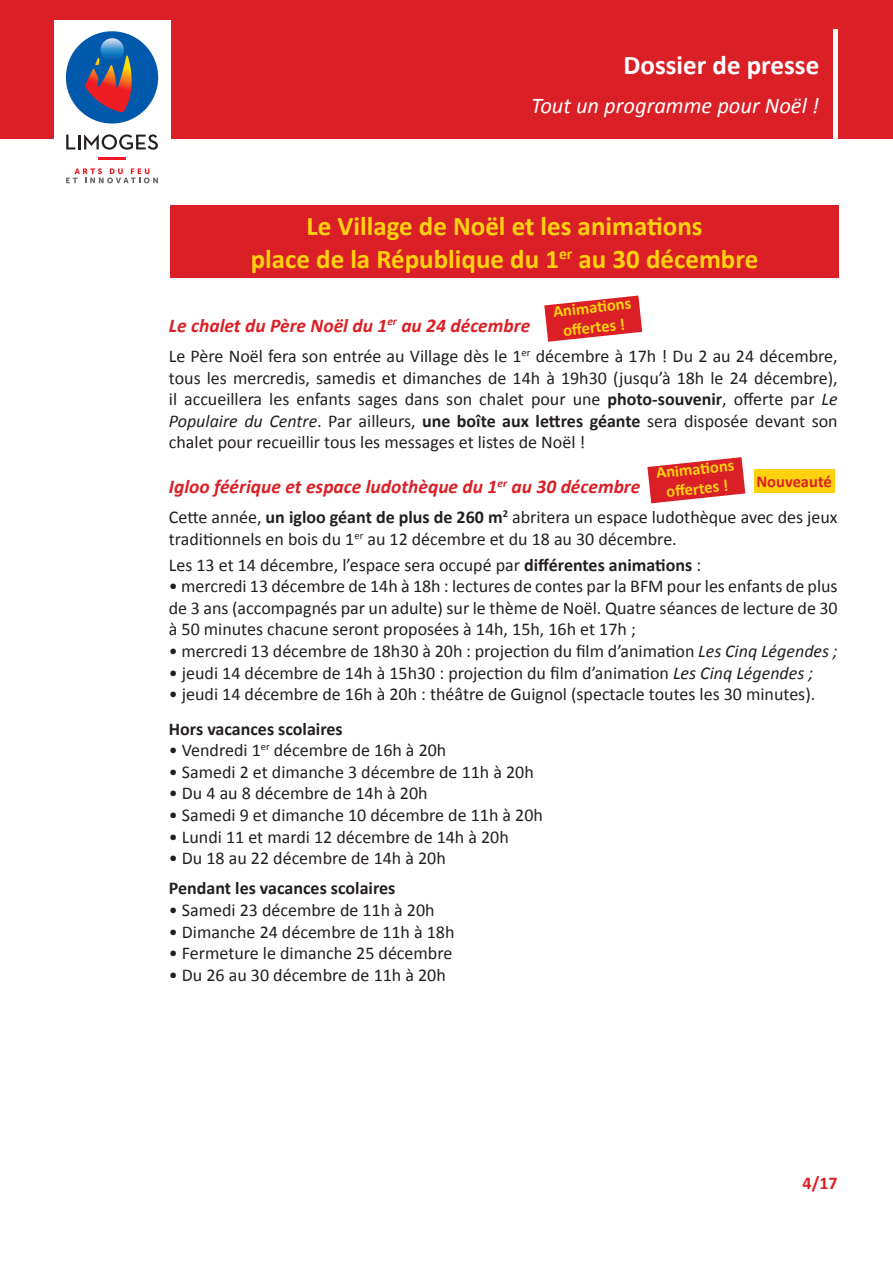
<style>
.page{position:relative;width:893px;height:1263px;background:#fff}
.page>*{position:absolute;margin:0;border:0;box-sizing:border-box;transform-origin:0 0}
.t1{font:700 27px/32.4px "Calibri";color:#fed20f;text-align:center}
.t2{font:700 27px "Calibri";color:#fff}
.t3{font:italic 22.5px "Calibri";color:#fff}
.t4{font:italic 700 19.5px "Calibri";color:#da2026}
.t5{font:18px/21.6px "Calibri";color:#241f1f;text-align:justify}
.t6{font:700 18px "Calibri";color:#241f1f}
.t7{font:700 18px "Calibri";color:#da2026}
.t8{font:700 16.5px/19.8px "Calibri";color:#fed20f;text-align:center}
.t9{font:700 16.5px "Calibri";color:#da2026}
.s1{font-weight:700}
.s2{font-style:italic}
</style>
<div class="page">
<div style="left:0;top:0;width:893px;height:138px;background:#da2026"></div>
<div style="left:54px;top:21px;width:116px;height:172px;background:#fff"></div>
<svg style="left:66px;top:168px;width:92px;height:15px"></svg>
<div style="left:66px;top:31px;width:92px;height:93px;background:#0059ab;border-radius:50%"></div>
<svg style="left:85px;top:56px;width:47px;height:56px"></svg>
<svg style="left:101px;top:38px;width:23px;height:24px"></svg>
<svg style="left:66px;top:134px;width:92px;height:16px"></svg>
<hr style="left:98px;top:158px;width:28px;height:2px;background:#ef1923">
<div style="left:833px;top:29px;width:5px;height:109px;background:#fff"></div>
<svg style="left:544px;top:296px;width:98px;height:46px"></svg>
<div style="left:170px;top:205px;width:669px;height:72px;background:#da2026"></div>
<svg style="left:647px;top:457px;width:98px;height:46px"></svg>
<div style="left:754px;top:469px;width:80px;height:23px;background:#fed20f"></div>
<h1 class="t2" style="left:624px;top:46px;width:197px">Dossier de presse</h1>
<p class="t3" style="left:531px;top:90px;width:289px">Tout un programme pour Noël !</p>
<h1 class="t1" style="left:251px;top:209px;width:509px">Le Village de Noël et les animations<br>place de la République du 1<sup>er</sup> au 30 décembre</h1>
<p class="t8" style="left:552px;top:301px;width:80px;rotate:-6deg">Animati ons off ertes !</p>
<p class="t4" style="left:169px;top:312px;width:363px">Le chalet du Père Noël du 1<sup>er</sup> au 24 décembre</p>
<p class="t5" style="left:169px;top:345px;width:670px">Le Père Noël fera son entrée au Village dès le 1<sup>er</sup> décembre à 17h ! Du 2 au 24 décembre, tous les mercredis, samedis et dimanches de 14h à 19h30 (jusqu’à 18h le 24 décembre), il accueillera les enfants sages dans son chalet pour une <span class="s1">photo-souvenir</span>, offerte par <span class="s2">Le Populaire du Centre</span>. Par ailleurs, <span class="s1">une boîte aux lettres géante</span> sera disposée devant son chalet pour recueillir tous les messages et listes de Noël !</p>
<p class="t4" style="left:169px;top:473px;width:473px">Igloo féérique et espace ludothèque du 1<sup>er</sup> au 30 décembre</p>
<p class="t5" style="left:169px;top:506px;width:670px">Cette année, <span class="s1">un igloo géant de plus de 260 m</span><sup>2</sup> abritera un espace ludothèque avec des jeux traditionnels en bois du 1<sup>er</sup> au 12 décembre et du 18 au 30 décembre.</p>
<p class="t5" style="left:169px;top:553px;width:534px">Les 13 et 14 décembre, l’espace sera occupé par <span class="s1">différentes animations</span> :</p>
<p class="t5" style="left:169px;top:575px;width:670px">• mercredi 13 décembre de 14h à 18h : lectures de contes par la BFM pour les enfants de plus de 3 ans (accompagnés par un adulte) sur le thème de Noël. Quatre séances de lecture de 30 à 50 minutes chacune seront proposées à 14h, 15h, 16h et 17h ;</p>
<p class="t5" style="left:169px;top:640px;width:670px">• mercredi 13 décembre de 18h30 à 20h : projection du film d’animation <span class="s2">Les Cinq Légendes ;</span></p>
<p class="t5" style="left:169px;top:661px;width:646px">• jeudi 14 décembre de 14h à 15h30 : projection du film d’animation <span class="s2">Les Cinq Légendes ;</span></p>
<p class="t5" style="left:169px;top:683px;width:648px">• jeudi 14 décembre de 16h à 20h : théâtre de Guignol (spectacle toutes les 30 minutes).</p>
<p class="t6" style="left:169px;top:716px;width:175px">Hors vacances scolaires</p>
<p class="t5" style="left:169px;top:739px;width:279px">• Vendredi 1<sup>er</sup> décembre de 16h à 20h</p>
<p class="t5" style="left:169px;top:760px;width:366px">• Samedi 2 et dimanche 3 décembre de 11h à 20h</p>
<p class="t5" style="left:169px;top:782px;width:260px">• Du 4 au 8 décembre de 14h à 20h</p>
<p class="t5" style="left:169px;top:804px;width:376px">• Samedi 9 et dimanche 10 décembre de 11h à 20h</p>
<p class="t5" style="left:169px;top:825px;width:341px">• Lundi 11 et mardi 12 décembre de 14h à 20h</p>
<p class="t5" style="left:169px;top:847px;width:278px">• Du 18 au 22 décembre de 14h à 20h</p>
<p class="t6" style="left:169px;top:876px;width:228px">Pendant les vacances scolaires</p>
<p class="t5" style="left:169px;top:899px;width:267px">• Samedi 23 décembre de 11h à 20h</p>
<p class="t5" style="left:169px;top:920px;width:287px">• Dimanche 24 décembre de 11h à 18h</p>
<p class="t5" style="left:169px;top:942px;width:285px">• Fermeture le dimanche 25 décembre</p>
<p class="t5" style="left:169px;top:963px;width:278px">• Du 26 au 30 décembre de 11h à 20h</p>
<p class="t8" style="left:655px;top:463px;width:80px;rotate:-6deg">Animati ons off ertes !</p>
<p class="t9" style="left:756px;top:470px;width:77px">Nouveauté</p>
<p class="t7" style="left:803px;top:1170px;width:37px">4/17</p>
</div>
